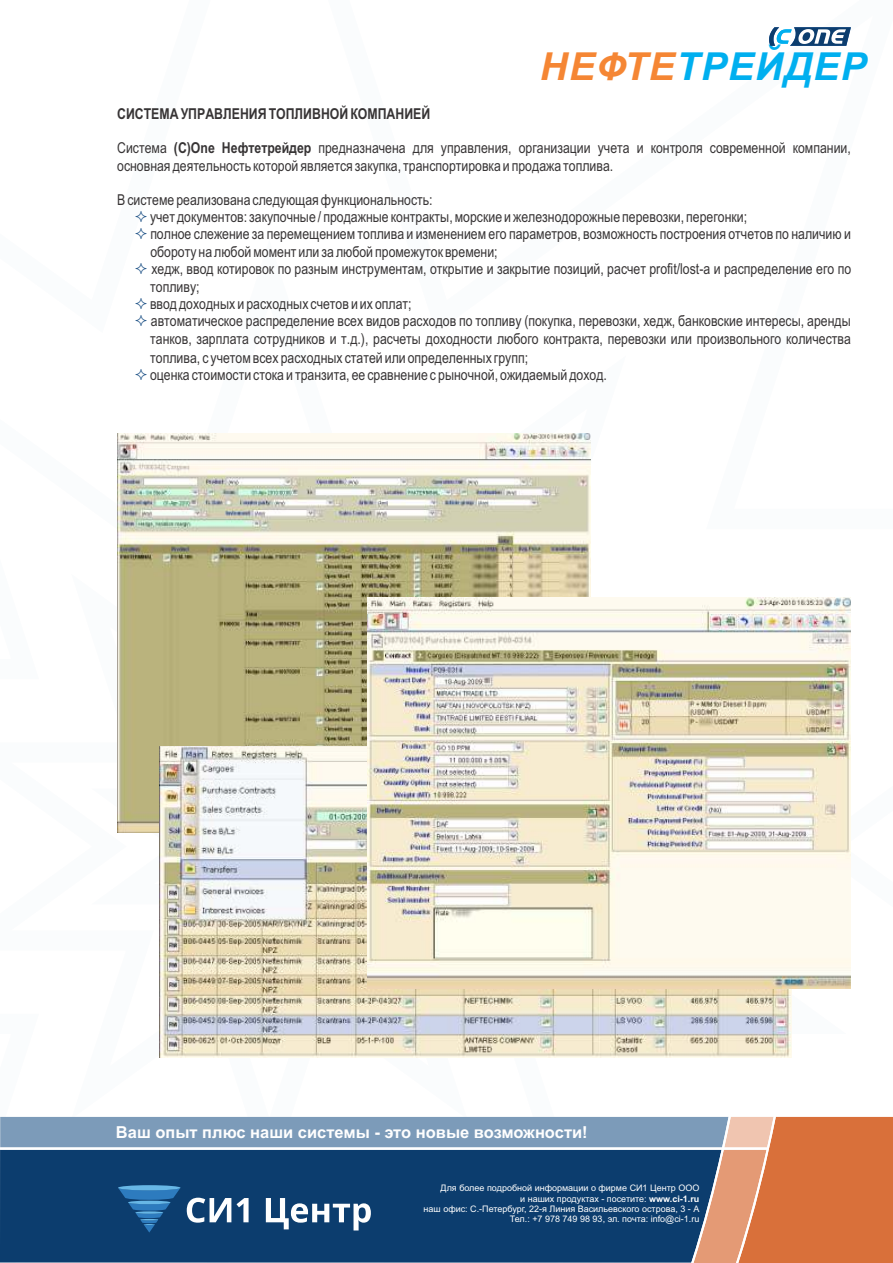
<style>
.page{position:relative;width:893px;height:1263px;background:#fff}
.page>*{position:absolute;margin:0;border:0;box-sizing:border-box;transform-origin:0 0}
.t1{font:italic 700 38.55px "Arial";letter-spacing:.035em;color:#00afef}
.t2{font:700 16.5px "Arial";color:#fefefe}
.t3{font:15px/17.4px "Arial Narrow";color:#373435}
.t4{font:700 15px "Arial Narrow";color:#373435}
.t5{font:9px/10.1px "Arial";color:#fefefe;text-align:right}
.s1{color:#f58634}
.s2{font-weight:700}
</style>
<div class="page">
<img style="left:117px;top:433px;width:473px;height:400px">
<img style="left:160px;top:746px;width:632px;height:312px">
<img style="left:367px;top:597px;width:484px;height:391px">
<svg style="left:769px;top:27px;width:82px;height:19px"></svg>
<svg style="left:0;top:1117px;width:893px;height:146px;background:#51617a"></svg>
<h1 class="t1" style="left:540px;top:52px;width:328px"><span class="s1">НЕФТЕ</span>ТРЕЙДЕР</h1>
<p class="t4" style="left:117px;top:108px;width:315px">СИСТЕМАУПРАВЛЕНИЯТОПЛИВНОЙКОМПАНИЕЙ</p>
<p class="t3" style="left:117px;top:140px;width:735px;line-height:18.1px">Система <span class="s2">(C)One Нефтетрейдер</span> предназначена для управления, организации учета и контроля современной компании, основная деятельность которой является закупка, транспортировка и продажа топлива.</p>
<p class="t3" style="left:150px;top:192px;width:703px;text-indent:-33px">В системе реализована следующая функциональность:<br>учет документов: закупочные / продажные контракты, морские и железнодорожные перевозки, перегонки;<br>полное слежение за перемещением топлива и изменением его параметров, возможность построения отчетов по наличию и обороту на любой момент или за любой промежуток времени;<br>хедж, ввод котировок по разным инструментам, открытие и закрытие позиций, расчет profit/lost-а и распределение его по топливу;<br>ввод доходных и расходных счетов и их оплат;<br>автоматическое распределение всех видов расходов по топливу (покупка, перевозки, хедж, банковские интересы, аренды танков, зарплата сотрудников и т.д.), расчеты доходности любого контракта, перевозки или произвольного количества топлива, с учетом всех расходных статей или определенных групп;<br>оценка стоимости стока и транзита, ее сравнение с рыночной, ожидаемый доход.</p>
<p class="t2" style="left:116px;top:1126px;width:473px">Ваш опыт плюс наши системы - это новые возможности!</p>
<p class="t5" style="left:424px;top:1184px;width:277px">Для более подробной информации о фирме СИ1 Центр ООО<br>и наших продуктах - посетите: <span class="s2">www.ci-1.ru<br></span>наш офис: С.-Петербург, 22-я Линия Васильевского острова, 3 - А Тел.: +7 978 749 98 93, эл. почта: info@ci-1.ru</p>
</div>
